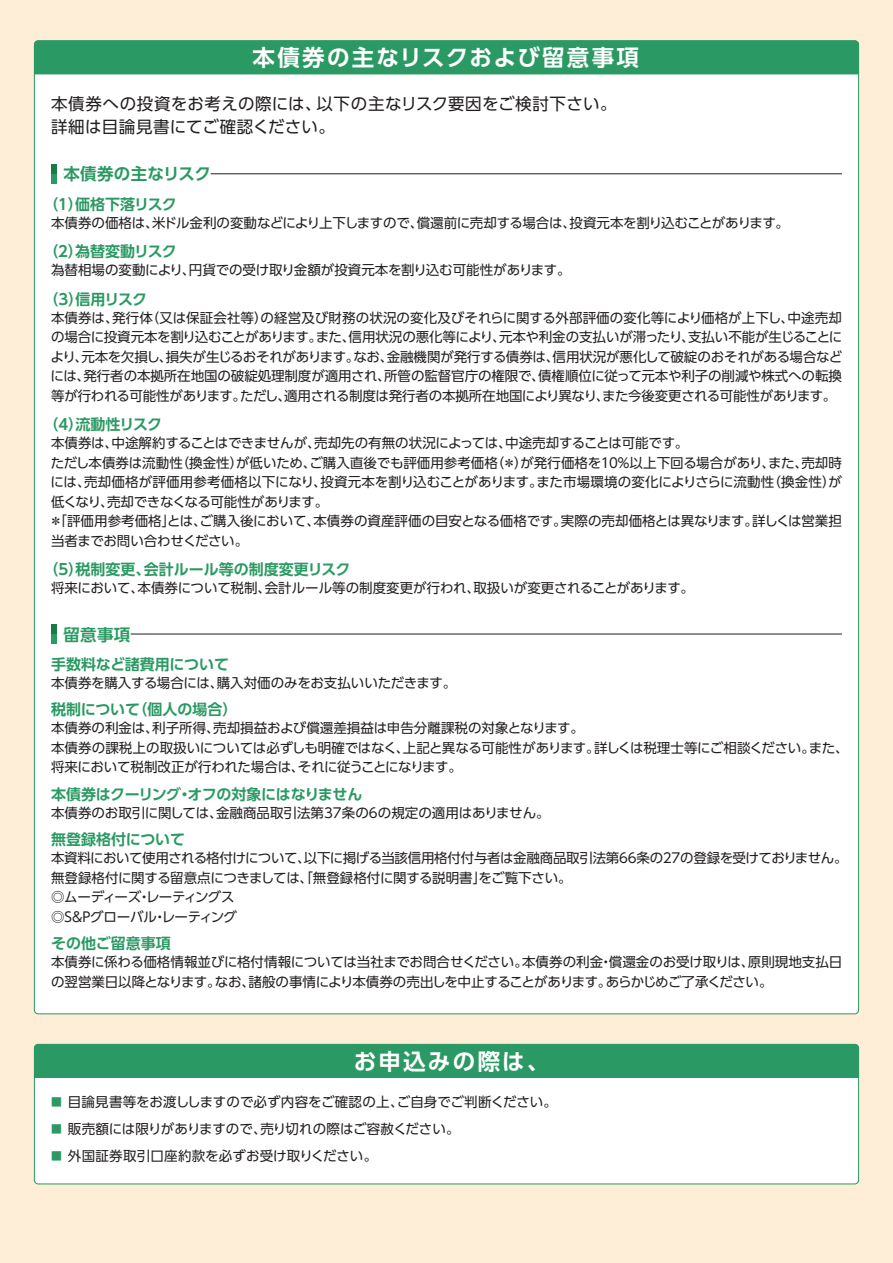
<style>
.page{position:relative;width:893px;height:1263px;background:#feedd7}
.page>*{position:absolute;margin:0;border:0;box-sizing:border-box;transform-origin:0 0}
.t1{font:700 22.5px "UD Shin Go Pr 6 N De";letter-spacing:.1em;color:#fff}
.t2{font:16.5px/22.5px "UD Shin Go Pr 6 N";letter-spacing:.025em;color:#231f20}
.t3{font:700 16.5px "UD Shin Go Pr 6 N De";letter-spacing:.02em;color:#2a9963}
.t4{font:700 15px "UD Shin Go Pr 6 N De";color:#2a9963}
.t5{font:700 15px "UD Shin Go Pr 6 N De";letter-spacing:-.03em;color:#2a9963}
.t6{font:700 15px "UD Shin Go Pr 6 N De";letter-spacing:-.025em;color:#2a9963}
.t7{font:13.5px/19.5px "UD Shin Go Pr 6 N";letter-spacing:-.015em;color:#231f20}
.t8{font:13.5px "UD Shin Go Pr 6 N";letter-spacing:.005em;color:#231f20}
.t9{font:13.5px "UD Shin Go Pr 6 N";letter-spacing:.015em;color:#231f20}
.s1{font-size:10.8px;color:#2a9963}
</style>
<div class="page">
<div style="left:34px;top:41px;width:825px;height:973px;background:#fff;border-radius:4px"></div>
<div style="left:34px;top:40px;width:825px;height:34px;background:#2a9963"></div>
<div style="left:51px;top:164px;width:6px;height:20px;background:#2a9963"></div>
<div style="left:51px;top:164px;width:6px;height:10px;background:#187a44"></div>
<hr style="left:63px;top:174px;width:779px;height:1px;background:#231f20">
<div style="left:63px;top:164px;width:148px;height:16px;background:#fff"></div>
<div style="left:51px;top:625px;width:6px;height:19px;background:#2a9963"></div>
<div style="left:51px;top:625px;width:6px;height:9px;background:#187a44"></div>
<hr style="left:63px;top:634px;width:779px;height:1px;background:#231f20">
<div style="left:63px;top:624px;width:68px;height:16px;background:#fff"></div>
<div style="left:34px;top:1044px;width:825px;height:140px;background:#fff;border-radius:4px"></div>
<div style="left:34px;top:1044px;width:825px;height:34px;background:#2a9963"></div>
<h1 class="t1" style="left:253px;top:39px;width:388px">本債券の主なリスクおよび留意事項</h1>
<p class="t2" style="left:51px;top:92px;width:567px">本債券への投資をお考えの際には、以下の主なリスク要因をご検討下さい。詳細は目論見書にてご確認ください。</p>
<p class="t3" style="left:63px;top:161px;width:149px">本債券の主なリスク</p>
<p class="t6" style="left:43px;top:192px;width:135px">（１）価格下落リスク</p>
<p class="t7" style="left:51px;top:212px;width:740px">本債券の価格は、米ドル金利の変動などにより上下しますので、償還前に売却する場合は、投資元本を割り込むことがあります。</p>
<p class="t6" style="left:43px;top:239px;width:135px">（２）為替変動リスク</p>
<p class="t7" style="left:51px;top:260px;width:521px">為替相場の変動により、円貨での受け取り金額が投資元本を割り込む可能性があります。</p>
<p class="t4" style="left:43px;top:287px;width:105px">（3）信用リスク</p>
<p class="t7" style="left:51px;top:307px;width:793px;text-align:justify">本債券は、発行体（又は保証会社等）の経営及び財務の状況の変化及びそれらに関する外部評価の変化等により価格が上下し、中途売却の場合に投資元本を割り込むことがあります。また、信用状況の悪化等により、元本や利金の支払いが滞ったり、支払い不能が生じることにより、元本を欠損し、損失が生じるおそれがあります。なお、金融機関が発行する債券は、信用状況が悪化して破綻のおそれがある場合などには、発行者の本拠所在地国の破綻処理制度が適用され、所管の監督官庁の権限で、債権順位に従って元本や利子の削減や株式への転換等が行われる可能性があります。ただし、適用される制度は発行者の本拠所在地国により異なり、また今後変更される可能性があります。</p>
<p class="t4" style="left:43px;top:412px;width:120px">（4）流動性リスク</p>
<p class="t7" style="left:49px;top:433px;width:794px">本債券は、中途解約することはできませんが、売却先の有無の状況によっては、中途売却することは可能です。<br>ただし本債券は流動性（換金性）が低いため、ご購入直後でも評価用参考価格（＊）が発行価格を１０％以上下回る場合があり、また、売却時には、売却価格が評価用参考価格以下になり、投資元本を割り込むことがあります。また市場環境の変化によりさらに流動性（換金性）が低くなり、売却できなくなる可能性があります。<br>＊「評価用参考価格」とは、ご購入後において、本債券の資産評価の目安となる価格です。実際の売却価格とは異なります。詳しくは営業担当者までお問い合わせください。</p>
<p class="t4" style="left:43px;top:557px;width:309px">（5）税制変更、会計ルール等の制度変更リスク</p>
<p class="t7" style="left:51px;top:578px;width:645px">将来において、本債券について税制、会計ルール等の制度変更が行われ、取扱いが変更されることがあります。</p>
<p class="t3" style="left:63px;top:621px;width:68px">留意事項</p>
<p class="t4" style="left:51px;top:652px;width:179px">手数料など諸費用について</p>
<p class="t7" style="left:51px;top:673px;width:407px">本債券を購入する場合には、購入対価のみをお支払いいただきます。</p>
<p class="t4" style="left:51px;top:697px;width:188px">税制について（個人の場合）</p>
<p class="t7" style="left:51px;top:718px;width:799px">本債券の利金は、利子所得、売却損益および償還差損益は申告分離課税の対象となります。<br>本債券の課税上の取扱いについては必ずしも明確ではなく、上記と異なる可能性があります。詳しくは税理士等にご相談ください。また、将来において税制改正が行われた場合は、それに従うことになります。</p>
<p class="t5" style="left:51px;top:782px;width:313px">本債券はクーリング・オフの対象にはなりません</p>
<p class="t7" style="left:51px;top:802px;width:500px">本債券のお取引に関しては、金融商品取引法第37条の6の規定の適用はありません。</p>
<p class="t4" style="left:51px;top:827px;width:136px">無登録格付について</p>
<p class="t7" style="left:51px;top:848px;width:798px">本資料において使用される格付けについて、以下に掲げる当該信用格付付与者は金融商品取引法第66条の27の登録を受けておりません。無登録格付に関する留意点につきましては、「無登録格付に関する説明書」をご覧下さい。<br>◎ムーディーズ・レーティングス<br>◎S&amp;Pグローバル・レーティング</p>
<p class="t4" style="left:51px;top:931px;width:121px">その他ご留意事項</p>
<p class="t7" style="left:51px;top:952px;width:793px">本債券に係わる価格情報並びに格付情報については当社までお問合せください。本債券の利金・償還金のお受け取りは、原則現地支払日の翌営業日以降となります。なお、諸般の事情により本債券の売出しを中止することがあります。あらかじめご了承ください。</p>
<h1 class="t1" style="left:354px;top:1043px;width:197px">お申込みの際は、</h1>
<p class="t8" style="left:51px;top:1091px;width:507px"><span class="s1">■</span> 目論見書等をお渡ししますので必ず内容をご確認の上、ご自身でご判断ください。</p>
<p class="t7" style="left:51px;top:1118px;width:410px"><span class="s1">■</span> 販売額には限りがありますので、売り切れの際はご容赦ください。</p>
<p class="t9" style="left:51px;top:1145px;width:328px"><span class="s1">■</span> 外国証券取引口座約款を必ずお受け取りください。</p>
</div>
